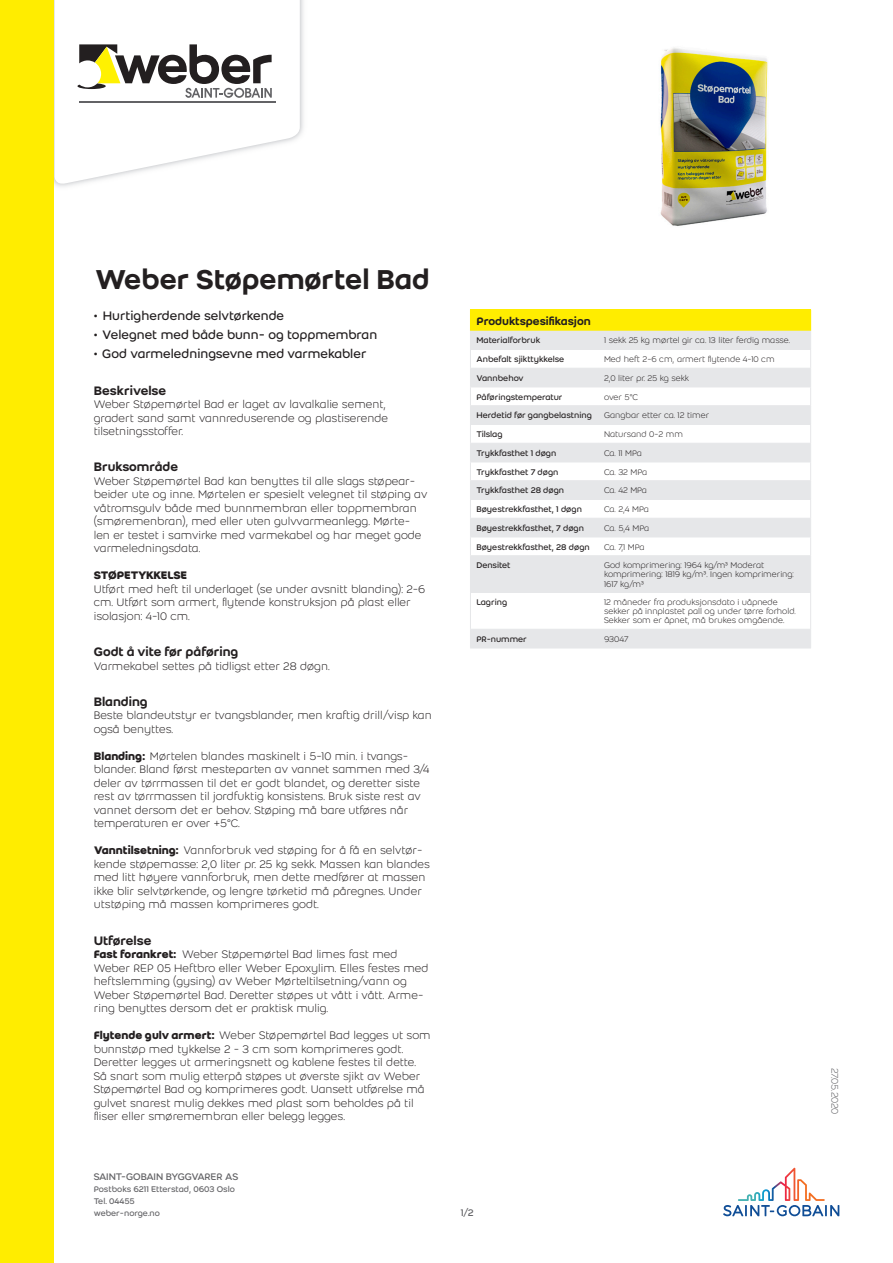
<style>
.page{position:relative;width:893px;height:1263px;background:#fff}
.page>*{position:absolute;margin:0;border:0;box-sizing:border-box;transform-origin:0 0}
.Product_name{font:500 30px "Weber";color:#231f20}
.t1{font:13.5px "Weber";color:#231f20}
.Second_header{font:500 13.5px "Weber";color:#231f20}
.Body_text{font:300 12px/13.5px "Weber";color:#231f20}
.header_1{font:500 12px "Weber";color:#231f20}
.Address_-_company{font:10.5px "Weber";letter-spacing:-.025em;color:#636366}
.Last_modification_da{font:300 10.5px "Weber";letter-spacing:-.02em;color:#636366}
.Paging{font:10.5px "Weber";color:#636366}
.column_2{font:300 9px/9px "Weber";color:#231f20}
.column_1{font:9px "Weber";color:#231f20}
.Address{font:9px "Weber";color:#636366}
.s1{font-weight:700}
</style>
<div class="page">
<img style="left:54px;top:0;width:250px;height:187px">
<svg style="left:55px;top:0;width:245px;height:186px"></svg>
<hr style="left:79px;top:101px;width:196px;height:1px;background:#636366">
<svg style="left:77px;top:44px;width:195px;height:54px"></svg>
<div style="left:0;top:0;width:54px;height:1263px;background:#ffed00"></div>
<svg style="left:723px;top:1168px;width:116px;height:48px"></svg>
<img style="left:660px;top:47px;width:108px;height:179px">
<div style="left:470px;top:310px;width:341px;height:21px;background:#ffed00"></div>
<svg style="left:471px;top:331px;width:339px;height:317px;fill:#e6e7e9"></svg>
<hr style="left:470px;top:349px;width:128px;height:1px;background:#e6e7e9">
<hr style="left:598px;top:349px;width:213px;height:1px;background:#e6e7e9">
<hr style="left:470px;top:368px;width:128px;height:1px;background:#e6e7e9">
<hr style="left:598px;top:368px;width:213px;height:1px;background:#e6e7e9">
<hr style="left:470px;top:387px;width:128px;height:1px;background:#e6e7e9">
<hr style="left:598px;top:387px;width:213px;height:1px;background:#e6e7e9">
<hr style="left:470px;top:405px;width:128px;height:1px;background:#e6e7e9">
<hr style="left:598px;top:405px;width:213px;height:1px;background:#e6e7e9">
<hr style="left:470px;top:424px;width:128px;height:1px;background:#e6e7e9">
<hr style="left:598px;top:424px;width:213px;height:1px;background:#e6e7e9">
<hr style="left:470px;top:443px;width:128px;height:1px;background:#e6e7e9">
<hr style="left:598px;top:443px;width:213px;height:1px;background:#e6e7e9">
<hr style="left:470px;top:462px;width:128px;height:1px;background:#e6e7e9">
<hr style="left:598px;top:462px;width:213px;height:1px;background:#e6e7e9">
<hr style="left:470px;top:480px;width:128px;height:1px;background:#e6e7e9">
<hr style="left:598px;top:480px;width:213px;height:1px;background:#e6e7e9">
<hr style="left:470px;top:499px;width:128px;height:1px;background:#e6e7e9">
<hr style="left:598px;top:499px;width:213px;height:1px;background:#e6e7e9">
<hr style="left:470px;top:518px;width:128px;height:1px;background:#e6e7e9">
<hr style="left:598px;top:518px;width:213px;height:1px;background:#e6e7e9">
<hr style="left:470px;top:537px;width:128px;height:1px;background:#e6e7e9">
<svg style="left:470px;top:330px;width:1px;height:225px"></svg>
<hr style="left:598px;top:537px;width:213px;height:1px;background:#e6e7e9">
<svg style="left:810px;top:330px;width:1px;height:225px"></svg>
<hr style="left:470px;top:555px;width:128px;height:1px;background:#e6e7e9">
<hr style="left:470px;top:556px;width:1px;height:36px;background:#e6e7e9">
<hr style="left:598px;top:555px;width:213px;height:1px;background:#e6e7e9">
<hr style="left:810px;top:556px;width:1px;height:36px;background:#e6e7e9">
<hr style="left:470px;top:592px;width:128px;height:1px;background:#e6e7e9">
<hr style="left:470px;top:593px;width:1px;height:36px;background:#e6e7e9">
<hr style="left:598px;top:592px;width:213px;height:1px;background:#e6e7e9">
<hr style="left:810px;top:593px;width:1px;height:36px;background:#e6e7e9">
<hr style="left:470px;top:629px;width:128px;height:1px;background:#e6e7e9">
<svg style="left:470px;top:630px;width:1px;height:18px"></svg>
<hr style="left:470px;top:648px;width:128px;height:1px;background:#e6e7e9">
<hr style="left:598px;top:629px;width:213px;height:1px;background:#e6e7e9">
<svg style="left:810px;top:630px;width:1px;height:18px"></svg>
<hr style="left:598px;top:648px;width:213px;height:1px;background:#e6e7e9">
<p class="Product_name" style="left:95px;top:257px;width:336px">Weber Støpemørtel Bad</p>
<p class="t1" style="left:94px;top:306px;width:192px">• Hurtigherdende selvtørkende</p>
<p class="t1" style="left:94px;top:325px;width:285px">• Velegnet med både bunn- og toppmembran</p>
<p class="t1" style="left:94px;top:344px;width:274px">• God varmeledningsevne med varmekabler</p>
<p class="Second_header" style="left:94px;top:380px;width:74px">Beskrivelse</p>
<p class="Body_text" style="left:94px;top:397px;width:296px">Weber Støpemørtel Bad er laget av lavalkalie sement, gradert sand samt vannreduserende og plastiserende tilsetningsstoffer.</p>
<p class="Second_header" style="left:94px;top:457px;width:86px">Bruksområde</p>
<p class="Body_text" style="left:94px;top:474px;width:335px">Weber Støpemørtel Bad kan benyttes til alle slags støpear&shy;beider ute og inne. Mørtelen er spesielt velegnet til støping av våtromsgulv både med bunnmembran eller toppmembran (smøremenbran), med eller uten gulvvarmeanlegg. Mørte&shy;len er testet i samvirke med varmekabel og har meget gode varmeledningsdata.</p>
<p class="Body_text" style="left:94px;top:568px;width:333px"><span class="s1">STØPETYKKELSE<br></span>Utført med heft til underlaget (se under avsnitt blanding): 2-6 cm. Utført som armert, flytende konstruksjon på plast eller isolasjon: 4-10 cm.</p>
<p class="Second_header" style="left:94px;top:642px;width:146px">Godt å vite før påføring</p>
<p class="Body_text" style="left:94px;top:659px;width:237px">Varmekabel settes på tidligst etter 28 døgn.</p>
<p class="Second_header" style="left:94px;top:692px;width:56px">Blanding</p>
<p class="Body_text" style="left:94px;top:708px;width:340px">Beste blandeutstyr er tvangsblander, men kraftig drill/visp kan også benyttes.</p>
<p class="Body_text" style="left:94px;top:749px;width:337px"><span class="s1">Blanding:</span> Mørtelen blandes maskinelt i 5-10 min. i tvangs&shy;blander. Bland først mesteparten av vannet sammen med 3/4 deler av tørrmassen til det er godt blandet, og deretter siste rest av tørrmassen til jordfuktig konsistens. Bruk siste rest av vannet dersom det er behov. Støping må bare utføres når temperaturen er over +5°C.</p>
<p class="Body_text" style="left:94px;top:843px;width:338px"><span class="s1">Vanntilsetning:</span> Vannforbruk ved støping for å få en selvtør&shy;kende støpemasse: 2,0 liter pr. 25 kg sekk. Massen kan blandes med litt høyere vannforbruk, men dette medfører at massen ikke blir selvtørkende, og lengre tørketid må påregnes. Under utstøping må massen komprimeres godt.</p>
<p class="Second_header" style="left:94px;top:930px;width:59px">Utførelse</p>
<p class="Body_text" style="left:94px;top:947px;width:336px"><span class="s1">Fast forankret:</span> Weber Støpemørtel Bad limes fast med Weber REP 05 Heftbro eller Weber Epoxylim. Elles festes med heftslemming (gysing) av Weber Mørteltilsetning/vann og Weber Støpemørtel Bad. Deretter støpes ut vått i vått. Arme&shy;ring benyttes dersom det er praktisk mulig.</p>
<p class="Body_text" style="left:94px;top:1028px;width:338px"><span class="s1">Flytende gulv armert:</span> Weber Støpemørtel Bad legges ut som bunnstøp med tykkelse 2 - 3 cm som komprimeres godt.<br>Deretter legges ut armeringsnett og kablene festes til dette.<br>Så snart som mulig etterpå støpes ut øverste sjikt av Weber Støpemørtel Bad og komprimeres godt. Uansett utførelse må gulvet snarest mulig dekkes med plast som beholdes på til fliser eller smøremembran eller belegg legges.</p>
<p class="Address_-_company" style="left:94px;top:1169px;width:146px">SAINT-GOBAIN BYGGVARER AS</p>
<p class="Address" style="left:94px;top:1183px;width:143px">Postboks 6211 Etterstad, 0603 Oslo</p>
<p class="Address" style="left:94px;top:1195px;width:43px">Tel. 04455</p>
<p class="Address" style="left:94px;top:1207px;width:68px">weber-norge.no</p>
<p class="header_1" style="left:476px;top:312px;width:116px">Produktspesifikasjon</p>
<p class="column_1" style="left:476px;top:334px;width:65px">Materialforbruk</p>
<p class="column_2" style="left:604px;top:336px;width:188px">1 sekk 25 kg mørtel gir ca. 13 liter ferdig masse.</p>
<p class="column_1" style="left:476px;top:353px;width:89px">Anbefalt sjikttykkelse</p>
<p class="column_2" style="left:604px;top:355px;width:172px">Med heft 2-6 cm, armert flytende 4-10 cm</p>
<p class="column_1" style="left:476px;top:372px;width:49px">Vannbehov</p>
<p class="column_2" style="left:604px;top:373px;width:86px">2,0 liter pr. 25 kg sekk</p>
<p class="column_1" style="left:476px;top:390px;width:88px">Påføringstemperatur</p>
<p class="column_2" style="left:604px;top:392px;width:35px">over 5°C</p>
<p class="column_1" style="left:476px;top:409px;width:117px">Herdetid før gangbelastning</p>
<p class="column_2" style="left:604px;top:411px;width:107px">Gangbar etter ca. 12 timer</p>
<p class="column_1" style="left:476px;top:428px;width:28px">Tilslag</p>
<p class="column_2" style="left:604px;top:430px;width:80px">Natursand 0-2 mm</p>
<p class="column_1" style="left:476px;top:447px;width:81px">Trykkfasthet 1 døgn</p>
<p class="column_2" style="left:604px;top:448px;width:39px">Ca. 11 MPa</p>
<p class="column_1" style="left:476px;top:465px;width:84px">Trykkfasthet 7 døgn</p>
<p class="column_2" style="left:604px;top:467px;width:45px">Ca. 32 MPa</p>
<p class="column_1" style="left:476px;top:484px;width:89px">Trykkfasthet 28 døgn</p>
<p class="column_2" style="left:604px;top:486px;width:45px">Ca. 42 MPa</p>
<p class="column_1" style="left:476px;top:503px;width:107px">Bøyestrekkfasthet, 1 døgn</p>
<p class="column_2" style="left:604px;top:505px;width:46px">Ca. 2,4 MPa</p>
<p class="column_1" style="left:476px;top:522px;width:109px">Bøyestrekkfasthet, 7 døgn</p>
<p class="column_2" style="left:604px;top:523px;width:47px">Ca. 5,4 MPa</p>
<p class="column_1" style="left:476px;top:540px;width:115px">Bøyestrekkfasthet, 28 døgn</p>
<p class="column_2" style="left:604px;top:542px;width:42px">Ca. 7,1 MPa</p>
<p class="column_1" style="left:476px;top:559px;width:36px">Densitet</p>
<p class="column_2" style="left:604px;top:561px;width:191px">God komprimering: 1964 kg/m³ Moderat komprimering: 1819 kg/m³. Ingen komprimering:<br>1617 kg/m³</p>
<p class="column_1" style="left:476px;top:596px;width:32px">Lagring</p>
<p class="column_2" style="left:604px;top:598px;width:193px">12 måneder fra produksjonsdato i uåpnede sekker på innplastet pall og under tørre forhold.<br>Sekker som er åpnet, må brukes omgående.</p>
<p class="column_1" style="left:476px;top:633px;width:52px">PR-nummer</p>
<p class="column_2" style="left:604px;top:634px;width:26px">93047</p>
<p class="Paging" style="left:461px;top:1205px;width:14px">1/2</p>
<p class="Last_modification_da" style="left:842px;top:1068px;width:48px;rotate:90deg">27.05.2020</p>
</div>
